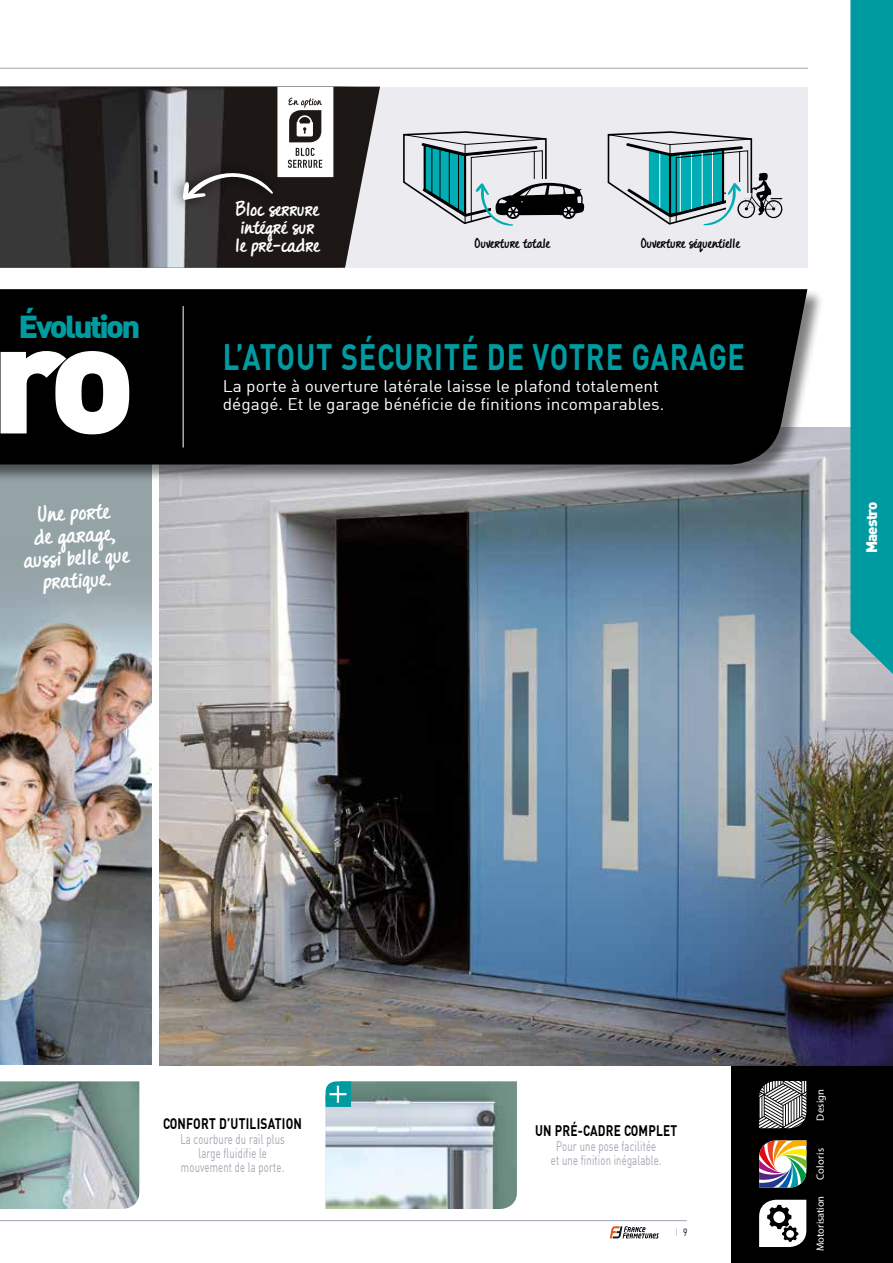
<style>
.page{position:relative;width:893px;height:1263px;background:#fff}
.page>*{position:absolute;margin:0;border:0;box-sizing:border-box;transform-origin:0 0}
.t1{font:151.5px "DIN Black Alternate";color:#fff;scale:1.05 1}
.t2{font:700 36px "DIN";letter-spacing:.03em;color:#009ba0;scale:.8 1}
.t3{font:31.2px "DIN Black Alternate";letter-spacing:-.08em;color:#009ba0;scale:1.05 1}
.t4{font:700 24px/22.5px "DJB Messy Amanda Goes";color:#fff;text-align:center;scale:1.05 1}
.t5{font:700 21px/18px "DJB Messy Amanda Goes";color:#fff;scale:1.05 1}
.t6{font:16.5px "DIN";color:#fff;scale:1.05 1}
.t7{font:700 15px "DIN";letter-spacing:.02em;color:#000;scale:.79 1}
.t8{font:15px "DIN Black Alternate";letter-spacing:-.05em;color:#fff}
.t9{font:700 14.55px "DJB Messy Amanda Goes";color:#000;scale:1.05 1}
.t10{font:13.5px/14.2px "DIN";letter-spacing:.02em;color:#a4a2b0;text-align:center;scale:.7 1}
.t11{font:10.5px "Myriad Pro";letter-spacing:.01em;color:#fff}
.t12{font:10.5px "Myriad Pro";letter-spacing:.03em;color:#fff}
.t13{font:10.5px "DIN";color:#a4a2b0;scale:.8 1}
.s1{color:#000}
</style>
<div class="page">
<div style="left:731px;top:1065px;width:162px;height:198px;background:#000"></div>
<hr style="left:0;top:1220px;width:687px;height:1px;background:#a4a2b0">
<svg style="left:610px;top:1226px;width:49px;height:12px"></svg>
<hr style="left:0;top:68px;width:808px;height:1px;background:#a4a2b0">
<div style="left:0;top:87px;width:808px;height:180px;background:#ecebef"></div>
<div style="left:0;top:427px;width:151px;height:638px;background:#94a3a6"></div>
<img style="left:0;top:592px;width:151px;height:473px">
<img style="left:160px;top:427px;width:733px;height:638px">
<svg style="left:0;top:87px;width:380px;height:181px"></svg>
<img style="left:1px;top:87px;width:357px;height:181px">
<img style="left:0;top:1081px;width:139px;height:128px">
<svg style="left:326px;top:1081px;width:191px;height:128px;background:#adbfc2"></svg>
<div style="left:0;top:288px;width:824px;height:195px;background:#000;opacity:.5"></div>
<div style="left:0;top:289px;width:807px;height:175px;background:#000"></div>
<svg style="left:759px;top:1140px;width:47px;height:48px;background:#aa9c87"></svg>
<svg style="left:759px;top:1200px;width:47px;height:47px"></svg>
<svg style="left:759px;top:1081px;width:47px;height:47px;background:#939393"></svg>
<hr style="left:183px;top:306px;width:1px;height:142px;background:#fff">
<div style="left:170px;top:160px;width:115px;height:52px;background:#000;opacity:.8"></div>
<div style="left:850px;top:0;width:43px;height:674px;background:#009ba0"></div>
<svg style="left:607px;top:131px;width:175px;height:95px"></svg>
<svg style="left:403px;top:131px;width:181px;height:95px"></svg>
<hr style="left:431px;top:146px;width:1px;height:49px;background:#000">
<hr style="left:440px;top:149px;width:1px;height:50px;background:#000">
<svg style="left:183px;top:87px;width:150px;height:113px;background:#625f5e"></svg>
<h3 class="t3" style="left:18px;top:306px;width:118px">Évolution</h3>
<h1 class="t1" style="left:-9px;top:277px;width:140px">ro</h1>
<h3 class="t4" style="left:21px;top:506px;width:102px;rotate:-3deg">Une porte<br>de garage, aussi belle que pratique.</h3>
<p class="t5" style="left:236px;top:202px;width:81px">Bloc serrure intégré sur le pré-cadre</p>
<p class="t9" style="left:475px;top:235px;width:73px">Ouverture totale</p>
<p class="t9" style="left:641px;top:235px;width:96px">Ouverture séquentielle</p>
<h2 class="t2" style="left:223px;top:333px;width:654px">L’ATOUT SÉCURITÉ DE VOTRE GARAGE</h2>
<p class="t6" style="left:223px;top:375px;width:417px">La porte à ouverture latérale laisse le plafond totalement</p>
<p class="t6" style="left:223px;top:393px;width:422px">dégagé. Et le garage bénéficie de finitions incomparables.</p>
<p class="t8" style="left:862px;top:553px;width:53px;rotate:-90deg">Maestro</p>
<p class="t7" style="left:163px;top:1113px;width:177px">CONFORT D’UTILISATION</p>
<p class="t10" style="left:180px;top:1132px;width:151px">La courbure du rail plus large fluidifie le mouvement de la porte.</p>
<p class="t7" style="left:535px;top:1120px;width:182px">UN PRÉ-CADRE COMPLET</p>
<p class="t10" style="left:551px;top:1139px;width:159px">Pour une pose facilitée et une finition inégalable.</p>
<p class="t13" style="left:676px;top:1226px;width:16px">I <span class="s1">9</span></p>
<p class="t11" style="left:814px;top:1121px;width:34px;rotate:-90deg">Design</p>
<p class="t12" style="left:814px;top:1180px;width:33px;rotate:-90deg">Coloris</p>
<p class="t11" style="left:814px;top:1251px;width:57px;rotate:-90deg">Motorisation</p>
</div>
